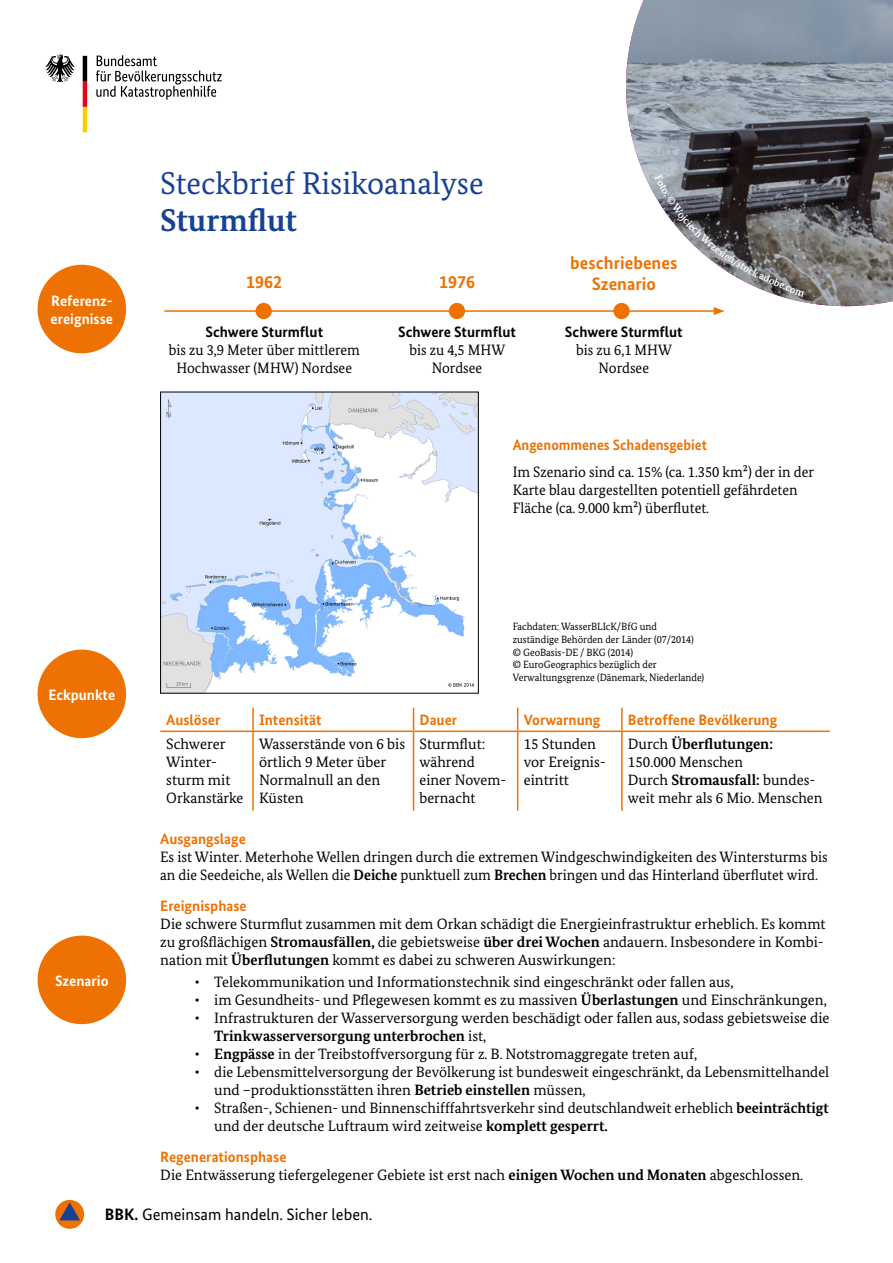
<style>
.page{position:relative;width:893px;height:1263px;background:#fff}
.page>*{position:absolute;margin:0;border:0;box-sizing:border-box;transform-origin:0 0}
.t1{font:31.5px "Bundes Serif";color:#164194}
.t2{font:700 31.5px "Bundes Serif";color:#164194}
.t3{font:700 18px/21.6px "Bundes Sans";color:#ee7203;text-align:center}
.t4{font:16.5px "Bundes Sans";color:#000}
.t5{font:15px/18px "Bundes Serif";color:#000}
.t6{font:15px/18px "Bundes Serif";color:#000;text-align:center;scale:.96 1}
.t7{font:700 15px "Bundes Sans";color:#ee7203}
.t8{font:700 15px "Bundes Sans";color:#000}
.t9{font:700 15px/18px "Bundes Sans";color:#fff}
.t10{font:700 15px "Bundes Sans";color:#ee7203;scale:.96 1}
.t11{font:10.5px/12.6px "Bundes Serif";color:#000;scale:.96 1}
.s1{font-weight:700}
</style>
<div class="page">
<svg style="left:96px;top:55px;width:126px;height:45px"></svg>
<svg style="left:45px;top:55px;width:30px;height:27px"></svg>
<svg style="left:83px;top:56px;width:4px;height:76px"></svg>
<svg style="left:55px;top:1200px;width:29px;height:29px"></svg>
<svg style="left:59px;top:1202px;width:21px;height:18px"></svg>
<div style="left:38px;top:265px;width:88px;height:88px;background:#ee7203;border-radius:50%"></div>
<div style="left:38px;top:650px;width:88px;height:88px;background:#ee7203;border-radius:50%"></div>
<div style="left:38px;top:935px;width:88px;height:89px;background:#ee7203;border-radius:50%"></div>
<hr style="left:252px;top:708px;width:2px;height:22px;background:#ee7203">
<svg style="left:413px;top:708px;width:1px;height:22px"></svg>
<svg style="left:517px;top:708px;width:1px;height:22px"></svg>
<hr style="left:621px;top:708px;width:2px;height:22px;background:#ee7203">
<hr style="left:160px;top:730px;width:93px;height:2px;background:#ee7203">
<hr style="left:253px;top:730px;width:161px;height:2px;background:#ee7203">
<hr style="left:252px;top:732px;width:2px;height:79px;background:#ee7203">
<hr style="left:414px;top:730px;width:104px;height:2px;background:#ee7203">
<hr style="left:413px;top:732px;width:1px;height:79px;background:#ee7203">
<hr style="left:518px;top:730px;width:104px;height:2px;background:#ee7203">
<hr style="left:517px;top:732px;width:1px;height:79px;background:#ee7203">
<hr style="left:622px;top:730px;width:208px;height:2px;background:#ee7203">
<hr style="left:621px;top:732px;width:2px;height:79px;background:#ee7203">
<hr style="left:164px;top:310px;width:552px;height:2px;background:#ee7203">
<svg style="left:714px;top:307px;width:11px;height:8px"></svg>
<div style="left:449px;top:303px;width:16px;height:16px;background:#ee7203;border-radius:50%"></div>
<div style="left:613px;top:303px;width:17px;height:16px;background:#ee7203;border-radius:50%"></div>
<div style="left:255px;top:303px;width:17px;height:16px;background:#ee7203;border-radius:50%"></div>
<img style="left:626px;top:0;width:267px;height:306px">
<img style="left:162px;top:394px;width:315px;height:297px">
<div style="left:160px;top:392px;width:319px;height:301px;border:1px solid #000"></div>
<svg style="left:655px;top:175px;width:150px;height:122px"></svg>
<p class="t9" style="left:51px;top:292px;width:64px">Referenz&shy;ereignisse</p>
<p class="t9" style="left:48px;top:685px;width:68px">Eckpunkte</p>
<p class="t9" style="left:55px;top:971px;width:55px">Szenario</p>
<h1 class="t1" style="left:160px;top:164px;width:325px">Steckbrief Risikoanalyse</h1>
<h1 class="t2" style="left:160px;top:201px;width:138px">Sturmflut</h1>
<p class="t3" style="left:246px;top:271px;width:37px">1962</p>
<p class="t8" style="left:205px;top:322px;width:119px">Schwere Sturmflut</p>
<p class="t6" style="left:169px;top:340px;width:201px">bis zu 3,9 Meter über mittlerem<br>Hochwasser (MHW) Nordsee</p>
<p class="t3" style="left:439px;top:271px;width:37px">1976</p>
<p class="t8" style="left:398px;top:322px;width:119px">Schwere Sturmflut</p>
<p class="t6" style="left:409px;top:340px;width:101px">bis zu 4,5 MHW<br>Nordsee</p>
<p class="t3" style="left:570px;top:252px;width:109px">beschriebenes<br>Szenario</p>
<p class="t8" style="left:565px;top:322px;width:119px">Schwere Sturmflut</p>
<p class="t6" style="left:576px;top:340px;width:101px">bis zu 6,1 MHW<br>Nordsee</p>
<p class="t10" style="left:513px;top:436px;width:204px">Angenommenes Schadensgebiet</p>
<p class="t6" style="left:513px;top:462px;width:315px;text-align:left">Im Szenario sind ca. 15% (ca. 1.350 km²) der in der<br>Karte blau dargestellten potentiell gefährdeten<br>Fläche (ca. 9.000 km²) überflutet.</p>
<p class="t11" style="left:513px;top:620px;width:201px">Fachdaten: WasserBLIcK/BfG und zuständige Behörden der Länder (07/2014) © GeoBasis-DE / BKG (2014)<br>© EuroGeographics bezüglich der Verwaltungsgrenze (Dänemark, Niederlande)</p>
<p class="t7" style="left:166px;top:711px;width:56px">Auslöser</p>
<p class="t7" style="left:259px;top:711px;width:64px">Intensität</p>
<p class="t7" style="left:420px;top:711px;width:39px">Dauer</p>
<p class="t7" style="left:524px;top:711px;width:78px">Vorwarnung</p>
<p class="t7" style="left:628px;top:711px;width:151px">Betroffene Bevölkerung</p>
<p class="t5" style="left:166px;top:735px;width:79px">Schwerer<br>Winter&shy;sturm mit<br>Orkanstärke</p>
<p class="t5" style="left:259px;top:735px;width:148px">Wasserstände von 6 bis örtlich 9 Meter über<br>Normalnull an den<br>Küsten</p>
<p class="t5" style="left:420px;top:735px;width:88px">Sturmflut: während einer Novem&shy;bernacht</p>
<p class="t5" style="left:524px;top:735px;width:84px">15 Stunden vor Ereignis&shy;eintritt</p>
<p class="t5" style="left:628px;top:735px;width:196px">Durch <span class="s1">Überflutungen:<br></span>150.000 Menschen<br>Durch <span class="s1">Stromausfall:</span> bundes&shy;weit mehr als 6 Mio. Menschen</p>
<p class="t7" style="left:160px;top:830px;width:87px">Ausgangslage</p>
<p class="t5" style="left:160px;top:848px;width:669px">Es ist Winter. Meterhohe Wellen dringen durch die extremen Windgeschwindigkeiten des Wintersturms bis an die Seedeiche, als Wellen die <span class="s1">Deiche</span> punktuell zum <span class="s1">Brechen</span> bringen und das Hinterland überflutet wird.</p>
<p class="t7" style="left:160px;top:896px;width:88px">Ereignisphase</p>
<p class="t5" style="left:160px;top:914px;width:667px">Die schwere Sturmflut zusammen mit dem Orkan schädigt die Energieinfrastruktur erheblich. Es kommt zu großflächigen <span class="s1">Stromausfällen,</span> die gebietsweise <span class="s1">über drei Wochen</span> andauern. Insbesondere in Kombi&shy;nation mit <span class="s1">Überflutungen</span> kommt es dabei zu schweren Auswirkungen:</p>
<p class="t5" style="left:195px;top:973px;width:540px">• Telekommunikation und Informationstechnik sind eingeschränkt oder fallen aus,</p>
<p class="t5" style="left:195px;top:991px;width:633px">• im Gesundheits- und Pflegewesen kommt es zu massiven <span class="s1">Überlastungen</span> und Einschränkungen,</p>
<p class="t5" style="left:214px;top:1009px;width:617px;text-indent:-20px">• Infrastrukturen der Wasserversorgung werden beschädigt oder fallen aus, sodass gebietsweise die<br><span class="s1">Trinkwasserversorgung unterbrochen</span> ist,</p>
<p class="t5" style="left:195px;top:1045px;width:504px">• <span class="s1">Engpässe</span> in der Treibstoffversorgung für z. B. Notstromaggregate treten auf,</p>
<p class="t5" style="left:214px;top:1063px;width:617px;text-indent:-20px">• die Lebensmittelversorgung der Bevölkerung ist bundesweit eingeschränkt, da Lebensmittelhandel und –produktionsstätten ihren <span class="s1">Betrieb einstellen</span> müssen,</p>
<p class="t5" style="left:214px;top:1099px;width:616px;text-indent:-20px">• Straßen-, Schienen- und Binnenschifffahrtsverkehr sind deutschlandweit erheblich <span class="s1">beeinträchtigt </span>und der deutsche Luftraum wird zeitweise <span class="s1">komplett gesperrt.</span></p>
<p class="t7" style="left:160px;top:1147px;width:128px">Regenerationsphase</p>
<p class="t5" style="left:160px;top:1165px;width:644px">Die Entwässerung tiefergelegener Gebiete ist erst nach <span class="s1">einigen Wochen und Monaten</span> abgeschlossen.</p>
<p class="t4" style="left:105px;top:1205px;width:269px"><span class="s1">BBK.</span> Gemeinsam handeln. Sicher leben.</p>
</div>
